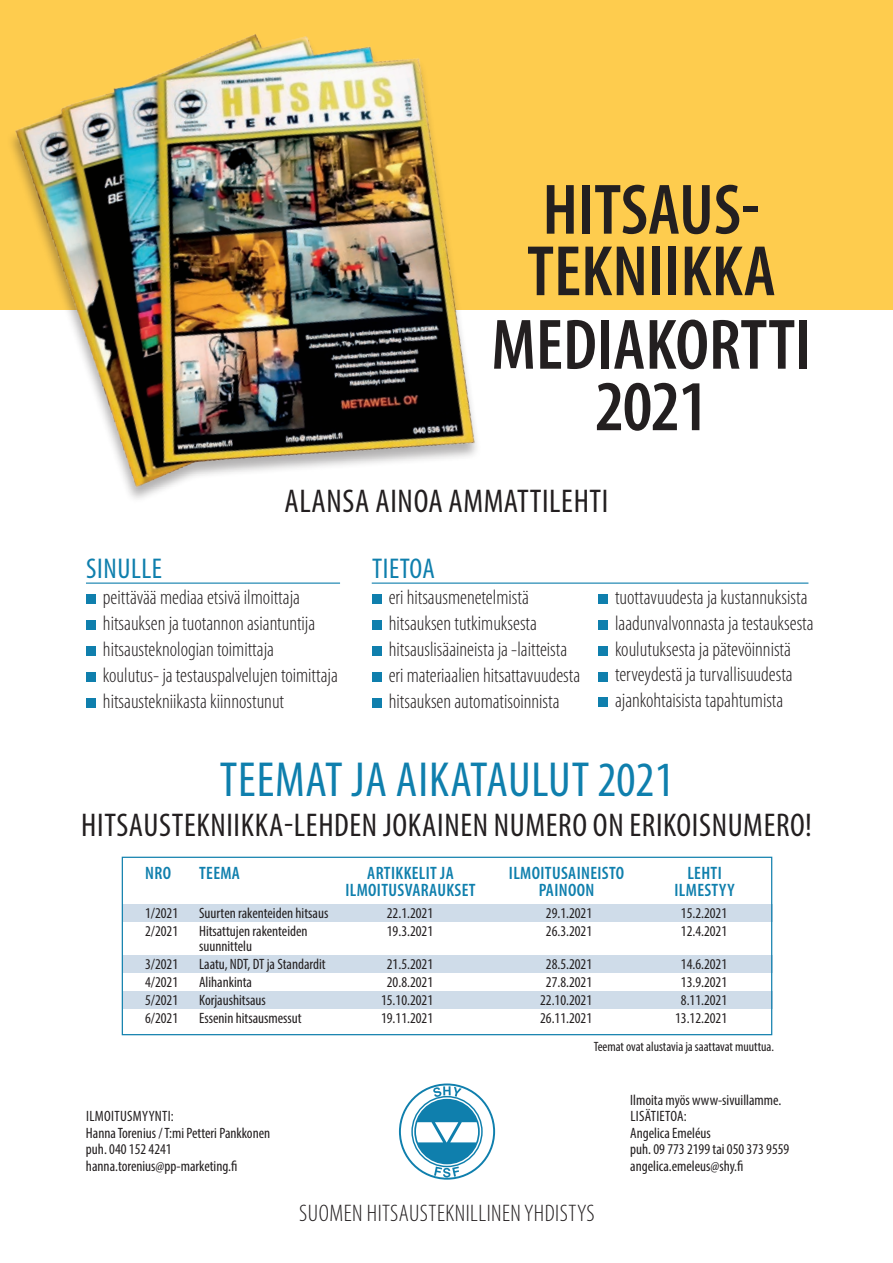
<style>
.page{position:relative;width:893px;height:1263px;background:#fff}
.page>*{position:absolute;margin:0;border:0;box-sizing:border-box;transform-origin:0 0}
.t1{font:600 condensed 72px/61.5px "Myriad Pro";color:#231f20}
.t2{font:condensed 49.5px "Myriad Pro";letter-spacing:.015em;color:#0f7fad}
.t3{font:condensed 33px "Myriad Pro";letter-spacing:.02em;color:#231f20}
.t4{font:condensed 28.65px "Myriad Pro";letter-spacing:.02em;color:#0f7fad}
.t5{font:300 condensed 24px "Myriad Pro";letter-spacing:.02em;color:#231f20}
.t6{font:300 condensed 20.85px/25.8px "Myriad Pro";color:#231f20}
.t7{font:600 condensed 18px "Myriad Pro";letter-spacing:.02em;color:#0f7fad}
.t8{font:condensed 15px/16.5px "Myriad Pro";color:#231f20}
.t9{font:condensed 13.5px "Myriad Pro";color:#231f20}
</style>
<div class="page">
<div style="left:0;top:0;width:893px;height:309px;background:#fecc4e"></div>
<div style="left:86px;top:594px;width:10px;height:10px;background:#0f7fad"></div>
<div style="left:86px;top:620px;width:10px;height:10px;background:#0f7fad"></div>
<div style="left:86px;top:646px;width:10px;height:10px;background:#0f7fad"></div>
<div style="left:86px;top:672px;width:10px;height:10px;background:#0f7fad"></div>
<div style="left:86px;top:698px;width:10px;height:10px;background:#0f7fad"></div>
<div style="left:372px;top:594px;width:10px;height:10px;background:#0f7fad"></div>
<div style="left:372px;top:620px;width:10px;height:10px;background:#0f7fad"></div>
<div style="left:372px;top:646px;width:10px;height:10px;background:#0f7fad"></div>
<div style="left:372px;top:672px;width:10px;height:10px;background:#0f7fad"></div>
<div style="left:372px;top:698px;width:10px;height:10px;background:#0f7fad"></div>
<div style="left:598px;top:594px;width:10px;height:10px;background:#0f7fad"></div>
<div style="left:598px;top:620px;width:10px;height:10px;background:#0f7fad"></div>
<div style="left:598px;top:646px;width:10px;height:10px;background:#0f7fad"></div>
<div style="left:598px;top:672px;width:10px;height:9px;background:#0f7fad"></div>
<div style="left:598px;top:697px;width:10px;height:10px;background:#0f7fad"></div>
<div style="left:123px;top:904px;width:649px;height:17px;background:#cfdce9"></div>
<div style="left:123px;top:956px;width:649px;height:17px;background:#cfdce9"></div>
<div style="left:123px;top:991px;width:649px;height:17px;background:#cfdce9"></div>
<div style="left:122px;top:857px;width:650px;height:178px;border:1px solid #0f7fad"></div>
<svg style="left:399px;top:1083px;width:96px;height:97px"></svg>
<hr style="left:86px;top:582px;width:254px;height:2px;background:#0f7fad">
<hr style="left:372px;top:582px;width:436px;height:2px;background:#0f7fad">
<img style="left:0;top:34px;width:532px;height:465px">
<h1 class="t1" style="left:527px;top:180px;width:250px">HITSAUS-<br>TEKNIIKKA</h1>
<h1 class="t1" style="left:491px;top:315px;width:322px;text-align:center">MEDIAKORTTI<br>2021</h1>
<h3 class="t3" style="left:284px;top:481px;width:325px">ALANSA AINOA AMMATTILEHTI</h3>
<h3 class="t4" style="left:86px;top:551px;width:77px">SINULLE</h3>
<h3 class="t6" style="left:103px;top:585px;width:236px">peittävää mediaa etsivä ilmoittaja hitsauksen ja tuotannon asiantuntija hitsausteknologian toimittaja<br>koulutus- ja testauspalvelujen toimittaja hitsaustekniikasta kiinnostunut</h3>
<h3 class="t4" style="left:372px;top:551px;width:64px">TIETOA</h3>
<h3 class="t6" style="left:389px;top:585px;width:193px">eri hitsausmenetelmistä hitsauksen tutkimuksesta hitsauslisäaineista ja -laitteista eri materiaalien hitsattavuudesta hitsauksen automatisoinnista</h3>
<h3 class="t6" style="left:615px;top:585px;width:200px">tuottavuudesta ja kustannuksista laadunvalvonnasta ja testauksesta koulutuksesta ja pätevöinnistä terveydestä ja turvallisuudesta ajankohtaisista tapahtumista</h3>
<h2 class="t2" style="left:220px;top:750px;width:455px">TEEMAT JA AIKATAULUT 2021</h2>
<h3 class="t3" style="left:81px;top:805px;width:732px">HITSAUSTEKNIIKKA-LEHDEN JOKAINEN NUMERO ON ERIKOISNUMERO!</h3>
<p class="t7" style="left:145px;top:863px;width:27px">NRO</p>
<p class="t7" style="left:199px;top:863px;width:42px">TEEMA</p>
<p class="t7" style="left:367px;top:863px;width:88px">ARTIKKELIT JA</p>
<p class="t7" style="left:509px;top:863px;width:117px">ILMOITUSAINEISTO</p>
<p class="t7" style="left:687px;top:863px;width:36px">LEHTI</p>
<p class="t7" style="left:345px;top:880px;width:132px">ILMOITUSVARAUKSET</p>
<p class="t7" style="left:539px;top:880px;width:57px">PAINOON</p>
<p class="t7" style="left:674px;top:880px;width:62px">ILMESTYY</p>
<p class="t8" style="left:145px;top:904px;width:35px">1/2021</p>
<p class="t8" style="left:199px;top:904px;width:131px">Suurten rakenteiden hitsaus</p>
<p class="t8" style="left:387px;top:904px;width:48px">22.1.2021</p>
<p class="t8" style="left:546px;top:904px;width:48px">29.1.2021</p>
<p class="t8" style="left:681px;top:904px;width:48px">15.2.2021</p>
<p class="t8" style="left:145px;top:922px;width:35px">2/2021</p>
<p class="t8" style="left:199px;top:922px;width:110px">Hitsattujen rakenteiden</p>
<p class="t8" style="left:387px;top:922px;width:48px">19.3.2021</p>
<p class="t8" style="left:546px;top:922px;width:48px">26.3.2021</p>
<p class="t8" style="left:681px;top:922px;width:48px">12.4.2021</p>
<p class="t8" style="left:199px;top:937px;width:54px">suunnittelu</p>
<p class="t8" style="left:145px;top:955px;width:35px">3/2021</p>
<p class="t8" style="left:199px;top:955px;width:128px">Laatu, NDT, DT ja Standardit</p>
<p class="t8" style="left:387px;top:955px;width:48px">21.5.2021</p>
<p class="t8" style="left:546px;top:955px;width:48px">28.5.2021</p>
<p class="t8" style="left:681px;top:955px;width:48px">14.6.2021</p>
<p class="t8" style="left:145px;top:973px;width:35px">4/2021</p>
<p class="t8" style="left:199px;top:973px;width:54px">Alihankinta</p>
<p class="t8" style="left:387px;top:973px;width:48px">20.8.2021</p>
<p class="t8" style="left:546px;top:973px;width:48px">27.8.2021</p>
<p class="t8" style="left:681px;top:973px;width:48px">13.9.2021</p>
<p class="t8" style="left:145px;top:991px;width:35px">5/2021</p>
<p class="t8" style="left:199px;top:991px;width:68px">Korjaushitsaus</p>
<p class="t8" style="left:381px;top:991px;width:54px">15.10.2021</p>
<p class="t8" style="left:540px;top:991px;width:54px">22.10.2021</p>
<p class="t8" style="left:681px;top:991px;width:48px">8.11.2021</p>
<p class="t8" style="left:145px;top:1009px;width:35px">6/2021</p>
<p class="t8" style="left:199px;top:1009px;width:104px">Essenin hitsausmessut</p>
<p class="t8" style="left:381px;top:1009px;width:54px">19.11.2021</p>
<p class="t8" style="left:540px;top:1009px;width:54px">26.11.2021</p>
<p class="t8" style="left:675px;top:1009px;width:54px">13.12.2021</p>
<p class="t8" style="left:86px;top:1108px;width:186px">ILMOITUSMYYNTI:<br>Hanna Torenius / T:mi Petteri Pankkonen puh. 040 152 4241 hanna.torenius@pp-marketing.fi</p>
<p class="t9" style="left:594px;top:1039px;width:182px">Teemat ovat alustavia ja saattavat muuttua.</p>
<h3 class="t5" style="left:299px;top:1200px;width:297px">SUOMEN HITSAUSTEKNILLINEN YHDISTYS</h3>
<p class="t8" style="left:630px;top:1091px;width:161px">Ilmoita myös www-sivuillamme.<br>LISÄTIETOA:<br>Angelica Emeléus<br>puh. 09 773 2199 tai 050 373 9559 angelica.emeleus@shy.fi</p>
</div>
